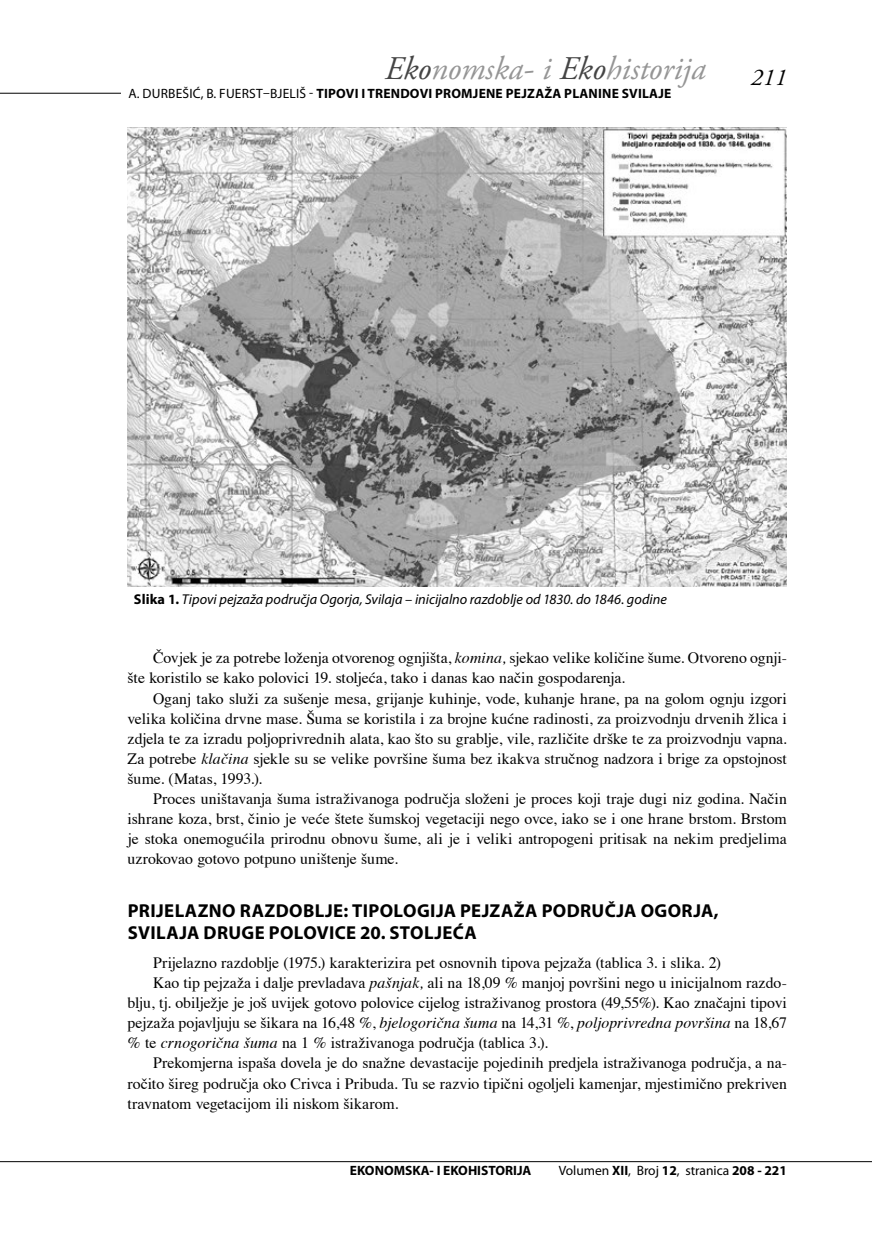
<style>
.page{position:relative;width:872px;height:1234px;background:#fff}
.page>*{position:absolute;margin:0;border:0;box-sizing:border-box;transform-origin:0 0}
.t1{font:italic 33px "Adobe Garamond Pro";color:#959595}
.t2{font:italic 24px "Adobe Garamond Pro";color:#000}
.t3{font:700 18.75px/22.5px "Myriad Pro";letter-spacing:.02em;color:#000}
.t4{font:15.75px/20.1px "Times";color:#000;text-align:justify}
.t5{font:italic 14.25px "Myriad Pro";color:#000}
.t6{font:700 13.5px "Myriad Pro";letter-spacing:.015em;color:#000}
.t7{font:13.5px "Myriad Pro";color:#000}
.s1{color:#454545}
.s2{font-weight:400}
.s3{font-weight:700;font-style:normal}
.s4{font-style:italic}
.s5{font-weight:700}
</style>
<div class="page">
<hr style="left:0;top:93px;width:486px;height:1px;background:#000">
<hr style="left:0;top:1160px;width:872px;height:1px;background:#000">
<div style="left:121px;top:88px;width:550px;height:17px;background:#fff"></div>
<img style="left:128px;top:128px;width:659px;height:458px">
<h1 class="t1" style="left:385px;top:48px;width:322px"><span class="s1">Eko</span>nomska- i <span class="s1">Eko</span>historija</h1>
<p class="t6" style="left:129px;top:84px;width:544px"><span class="s2">A. DURBEŠIĆ, B. FUERST–BJELIŠ -</span> TIPOVI I TRENDOVI PROMJENE PEJZAŽA PLANINE SVILAJE</p>
<h2 class="t2" style="left:751px;top:63px;width:37px">211</h2>
<p class="t5" style="left:134px;top:590px;width:534px"><span class="s3">Slika 1.</span> Tipovi pejzaža područja Ogorja, Svilaja – inicijalno razdoblje od 1830. do 1846. godine</p>
<p class="t4" style="left:128px;top:646px;width:661px;text-indent:26px">Čovjek je za potrebe loženja otvorenog ognjišta, <span class="s4">komina,</span> sjekao velike količine šume. Otvoreno ognji&shy;šte koristilo se kako polovici 19. stoljeća, tako i danas kao način gospodarenja.</p>
<p class="t4" style="left:128px;top:686px;width:661px;text-indent:26px">Oganj tako služi za sušenje mesa, grijanje kuhinje, vode, kuhanje hrane, pa na golom ognju izgori velika količina drvne mase. Šuma se koristila i za brojne kućne radinosti, za proizvodnju drvenih žlica i zdjela te za izradu poljoprivrednih alata, kao što su grablje, vile, različite drške te za proizvodnju vapna.<br>Za potrebe <span class="s4">klačina</span> sjekle su se velike površine šuma bez ikakva stručnog nadzora i brige za opstojnost šume. (Matas, 1993.).</p>
<p class="t4" style="left:128px;top:787px;width:661px;text-indent:26px">Proces uništavanja šuma istraživanoga područja složeni je proces koji traje dugi niz godina. Način ishrane koza, brst, činio je veće štete šumskoj vegetaciji nego ovce, iako se i one hrane brstom. Brstom je stoka onemogućila prirodnu obnovu šume, ali je i veliki antropogeni pritisak na nekim predjelima uzrokovao gotovo potpuno uništenje šume.</p>
<p class="t3" style="left:128px;top:898px;width:592px">PRIJELAZNO RAZDOBLJE: TIPOLOGIJA PEJZAŽA PODRUČJA OGORJA,<br>SVILAJA DRUGE POLOVICE 20. STOLJEĆA</p>
<p class="t4" style="left:153px;top:950px;width:569px">Prijelazno razdoblje (1975.) karakterizira pet osnovnih tipova pejzaža (tablica 3. i slika. 2)</p>
<p class="t4" style="left:153px;top:971px;width:635px">Kao tip pejzaža i dalje prevladava <span class="s4">pašnjak,</span> ali na 18,09 % manjoj površini nego u inicijalnom razdo-</p>
<p class="t4" style="left:128px;top:991px;width:661px">blju, tj. obilježje je još uvijek gotovo polovice cijelog istraživanog prostora (49,55%). Kao značajni tipovi</p>
<p class="t4" style="left:128px;top:1011px;width:661px">pejzaža pojavljuju se šikara na 16,48 %, <span class="s4">bjelogorična šuma</span> na 14,31 %, <span class="s4">poljoprivredna površina</span> na 18,67</p>
<p class="t4" style="left:128px;top:1031px;width:422px">% te <span class="s4">crnogorična šuma</span> na 1 % istraživanoga područja (tablica 3.).</p>
<p class="t4" style="left:153px;top:1051px;width:635px">Prekomjerna ispaša dovela je do snažne devastacije pojedinih predjela istraživanoga područja, a na-</p>
<p class="t4" style="left:128px;top:1071px;width:661px">ročito šireg područja oko Crivca i Pribuda. Tu se razvio tipični ogoljeli kamenjar, mjestimično prekriven</p>
<p class="t4" style="left:128px;top:1091px;width:272px">travnatom vegetacijom ili niskom šikarom.</p>
<p class="t6" style="left:350px;top:1161px;width:183px">EKONOMSKA- I EKOHISTORIJA</p>
<p class="t7" style="left:558px;top:1161px;width:230px">Volumen <span class="s5">XII</span>, Broj <span class="s5">12</span>, stranica <span class="s5">208 - 221</span></p>
</div>
